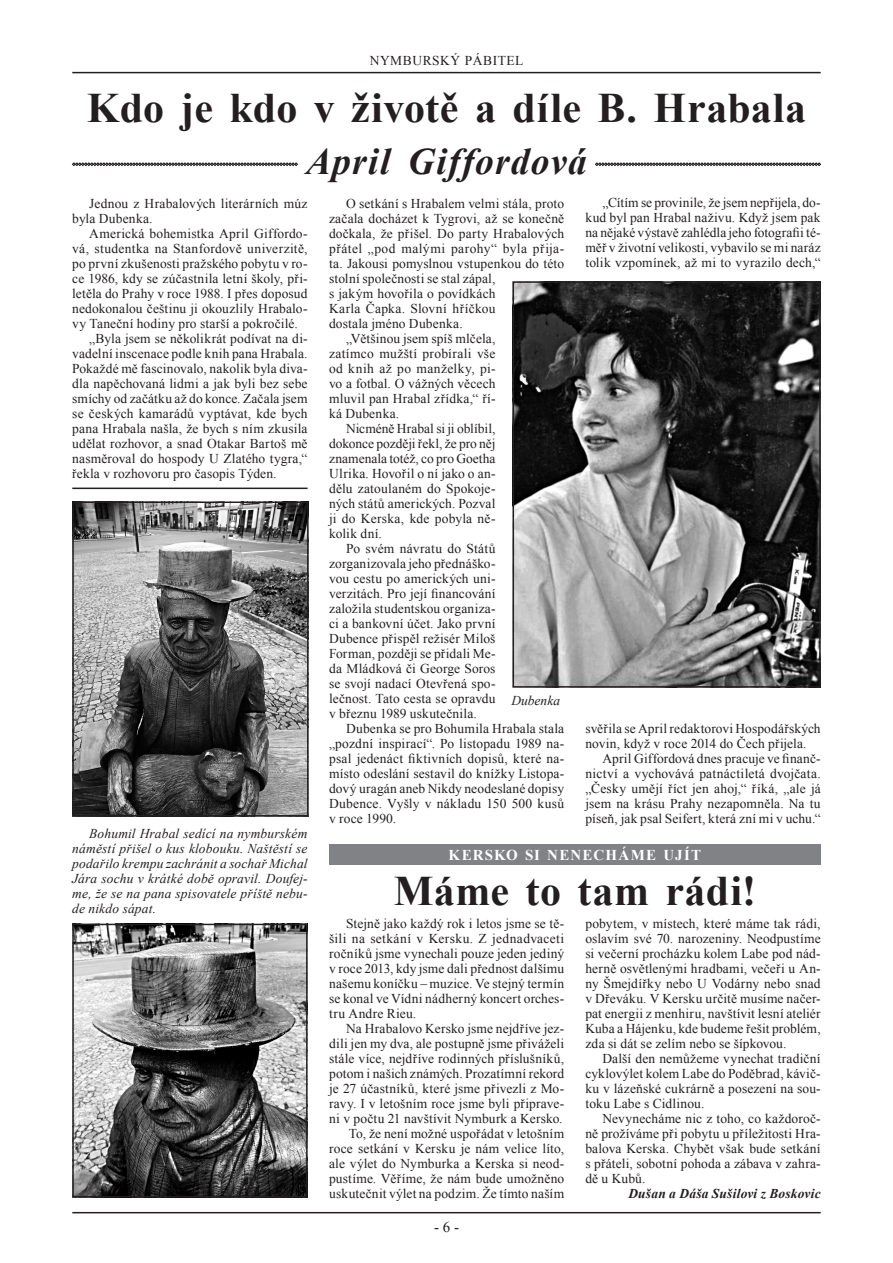
<style>
.page{position:relative;width:893px;height:1263px;background:#fff}
.page>*{position:absolute;margin:0;border:0;box-sizing:border-box;transform-origin:0 0}
.t1{font:700 42px "Times New Roman";letter-spacing:.01em;color:#231f20}
.t2{font:italic 700 37.5px "Times New Roman";letter-spacing:.03em;color:#231f20}
.t3{font:700 15px "Times New Roman";letter-spacing:.08em;color:#fff}
.t4{font:15px "Times New Roman";color:#231f20}
.t5{font:13.5px/15px "Times New Roman";letter-spacing:.01em;color:#231f20;text-align:justify}
.t6{font:italic 13.5px/15px "Times New Roman";letter-spacing:.01em;color:#231f20;text-align:justify}
.t7{font:13.5px "Times New Roman";letter-spacing:.035em;color:#231f20}
.t8{font:italic 700 13.5px "Times New Roman";letter-spacing:.015em;color:#231f20}
.t9{font:13.5px "Times New Roman";letter-spacing:.04em;color:#231f20}
</style>
<div class="page">
<hr style="left:72px;top:1212px;width:749px;height:1px;background:#231f20">
<hr style="left:72px;top:72px;width:749px;height:1px;background:#231f20">
<img style="left:75px;top:504px;width:231px;height:309px">
<div style="left:72px;top:501px;width:237px;height:315px;border:2px solid #231f20"></div>
<img style="left:75px;top:927px;width:230px;height:267px">
<div style="left:72px;top:924px;width:236px;height:273px;border:2px solid #231f20"></div>
<img style="left:515px;top:284px;width:303px;height:401px">
<div style="left:512px;top:281px;width:309px;height:407px;border:2px solid #231f20"></div>
<div style="left:329px;top:844px;width:492px;height:20px;background:#808285"></div>
<hr style="left:72px;top:488px;width:236px;height:1px;background:#231f20">
<svg style="left:72px;top:163px;width:226px;height:3px"></svg>
<svg style="left:595px;top:163px;width:226px;height:3px"></svg>
<p class="t9" style="left:370px;top:51px;width:155px">NYMBURSKÝ PÁBITEL</p>
<h1 class="t1" style="left:87px;top:79px;width:721px">Kdo je kdo v životě a díle B. Hrabala</h1>
<h2 class="t2" style="left:306px;top:135px;width:282px">April Giffordová</h2>
<p class="t5" style="left:346px;top:195px;width:220px">O setkání s Hrabalem velmi stála, proto</p>
<p class="t5" style="left:329px;top:210px;width:237px">začala docházet k Tygrovi, až se konečně</p>
<p class="t5" style="left:329px;top:225px;width:237px">dočkala, že přišel. Do party Hrabalových</p>
<p class="t7" style="left:329px;top:239px;width:237px">přátel „pod malými parohy“ byla přija-</p>
<p class="t5" style="left:329px;top:255px;width:237px">ta. Jakousi pomyslnou vstupenkou do této</p>
<p class="t5" style="left:329px;top:270px;width:168px">stolní společnosti se stal zápal,</p>
<p class="t5" style="left:329px;top:285px;width:168px">s jakým hovořila o povídkách</p>
<p class="t5" style="left:329px;top:300px;width:168px">Karla Čapka. Slovní hříčkou</p>
<p class="t5" style="left:329px;top:315px;width:135px">dostala jméno Dubenka.</p>
<p class="t5" style="left:346px;top:330px;width:151px">„Většinou jsem spíš mlčela,</p>
<p class="t5" style="left:329px;top:345px;width:168px">zatímco mužští probírali vše</p>
<p class="t7" style="left:329px;top:359px;width:168px">od knih až po manželky, pi-</p>
<p class="t5" style="left:329px;top:375px;width:168px">vo a fotbal. O vážných věcech</p>
<p class="t5" style="left:329px;top:390px;width:168px">mluvil pan Hrabal zřídka,“ ří-</p>
<p class="t5" style="left:329px;top:405px;width:72px">ká Dubenka.</p>
<p class="t5" style="left:346px;top:420px;width:151px">Nicméně Hrabal si ji oblíbil,</p>
<p class="t5" style="left:329px;top:435px;width:168px">dokonce později řekl, že pro něj</p>
<p class="t5" style="left:329px;top:450px;width:168px">znamenala totéž, co pro Goetha</p>
<p class="t5" style="left:329px;top:465px;width:168px">Ulrika. Hovořil o ní jako o an-</p>
<p class="t5" style="left:329px;top:480px;width:168px">dělu zatoulaném do Spokoje-</p>
<p class="t5" style="left:329px;top:495px;width:168px">ných států amerických. Pozval</p>
<p class="t5" style="left:329px;top:510px;width:168px">ji do Kerska, kde pobyla ně-</p>
<p class="t5" style="left:329px;top:525px;width:54px">kolik dní.</p>
<p class="t5" style="left:346px;top:540px;width:151px">Po svém návratu do Států</p>
<p class="t5" style="left:329px;top:555px;width:168px">zorganizovala jeho přednáško-</p>
<p class="t5" style="left:329px;top:570px;width:168px">vou cestu po amerických uni-</p>
<p class="t5" style="left:329px;top:585px;width:168px">verzitách. Pro její financování</p>
<p class="t5" style="left:329px;top:600px;width:168px">založila studentskou organiza-</p>
<p class="t5" style="left:329px;top:615px;width:168px">ci a bankovní účet. Jako první</p>
<p class="t5" style="left:329px;top:630px;width:168px">Dubence přispěl režisér Miloš</p>
<p class="t5" style="left:329px;top:645px;width:168px">Forman, později se přidali Me-</p>
<p class="t5" style="left:329px;top:660px;width:168px">da Mládková či George Soros</p>
<p class="t5" style="left:329px;top:675px;width:168px">se svojí nadací Otevřená spo-</p>
<p class="t5" style="left:329px;top:690px;width:168px">lečnost. Tato cesta se opravdu</p>
<p class="t5" style="left:329px;top:705px;width:149px">v březnu 1989 uskutečnila.</p>
<p class="t5" style="left:346px;top:720px;width:220px">Dubenka se pro Bohumila Hrabala stala</p>
<p class="t5" style="left:329px;top:735px;width:237px">„pozdní inspirací“. Po listopadu 1989 na-</p>
<p class="t5" style="left:329px;top:750px;width:237px">psal jedenáct fiktivních dopisů, které na-</p>
<p class="t5" style="left:329px;top:765px;width:237px">místo odeslání sestavil do knížky Listopa-</p>
<p class="t5" style="left:329px;top:780px;width:237px">dový uragán aneb Nikdy neodeslané dopisy</p>
<p class="t5" style="left:329px;top:795px;width:237px">Dubence. Vyšly v nákladu 150 500 kusů</p>
<p class="t5" style="left:329px;top:810px;width:69px">v roce 1990.</p>
<p class="t5" style="left:585px;top:195px;width:237px;text-indent:17px">„Cítím se provinile, že jsem nepřijela, do&shy;kud byl pan Hrabal naživu. Když jsem pak na nějaké výstavě zahlédla jeho fotografii té&shy;měř v životní velikosti, vybavilo se mi naráz tolik vzpomínek, až mi to vyrazilo dech,“</p>
<p class="t5" style="left:72px;top:195px;width:237px;text-indent:17px">Jednou z Hrabalových literárních múz byla Dubenka.</p>
<p class="t5" style="left:89px;top:225px;width:220px">Americká bohemistka April Giffordo-</p>
<p class="t5" style="left:72px;top:240px;width:237px">vá, studentka na Stanfordově univerzitě,</p>
<p class="t5" style="left:72px;top:255px;width:237px">po první zkušenosti pražského pobytu v ro-</p>
<p class="t5" style="left:72px;top:270px;width:237px">ce 1986, kdy se zúčastnila letní školy, při-</p>
<p class="t5" style="left:72px;top:285px;width:237px">letěla do Prahy v roce 1988. I přes doposud</p>
<p class="t5" style="left:72px;top:300px;width:237px">nedokonalou češtinu ji okouzlily Hrabalo-</p>
<p class="t5" style="left:72px;top:315px;width:227px">vy Taneční hodiny pro starší a pokročilé.</p>
<p class="t5" style="left:89px;top:330px;width:220px">„Byla jsem se několikrát podívat na di-</p>
<p class="t5" style="left:72px;top:345px;width:237px">vadelní inscenace podle knih pana Hrabala.</p>
<p class="t5" style="left:72px;top:360px;width:237px">Pokaždé mě fascinovalo, nakolik byla diva-</p>
<p class="t5" style="left:72px;top:375px;width:237px">dla napěchovaná lidmi a jak byli bez sebe</p>
<p class="t5" style="left:72px;top:390px;width:237px">smíchy od začátku až do konce. Začala jsem</p>
<p class="t5" style="left:72px;top:405px;width:237px">se českých kamarádů vyptávat, kde bych</p>
<p class="t5" style="left:72px;top:420px;width:237px">pana Hrabala našla, že bych s ním zkusila</p>
<p class="t5" style="left:72px;top:435px;width:237px">udělat rozhovor, a snad Otakar Bartoš mě</p>
<p class="t5" style="left:72px;top:450px;width:237px">nasměroval do hospody U Zlatého tygra,“</p>
<p class="t5" style="left:72px;top:465px;width:206px">řekla v rozhovoru pro časopis Týden.</p>
<p class="t6" style="left:511px;top:692px;width:50px">Dubenka</p>
<p class="t5" style="left:585px;top:720px;width:237px">svěřila se April redaktorovi Hospodářských novin, když v roce 2014 do Čech přijela.</p>
<p class="t5" style="left:585px;top:750px;width:237px;text-indent:17px">April Giffordová dnes pracuje ve finanč&shy;nictví a vychovává patnáctiletá dvojčata. „Česky umějí říct jen ahoj,“ říká, „ale já jsem na krásu Prahy nezapomněla. Na tu píseň, jak psal Seifert, která zní mi v uchu.“</p>
<p class="t6" style="left:72px;top:825px;width:237px;text-indent:17px">Bohumil Hrabal sedící na nymburském náměstí přišel o kus klobouku. Naštěstí se podařilo krempu zachránit a sochař Michal Jára sochu v krátké době opravil. Doufej&shy;me, že se na pana spisovatele příště nebu&shy;de nikdo sápat.</p>
<p class="t3" style="left:448px;top:844px;width:254px">KERSKO SI NENECHÁME UJÍT</p>
<h1 class="t1" style="left:394px;top:862px;width:364px">Máme to tam rádi!</h1>
<p class="t5" style="left:585px;top:915px;width:237px">pobytem, v místech, které máme tak rádi, oslavím své 70. narozeniny. Neodpustíme si večerní procházku kolem Labe pod nád&shy;herně osvětlenými hradbami, večeři u An&shy;ny Šmejdířky nebo U Vodárny nebo snad v Dřeváku. V Kersku určitě musíme načer&shy;pat energii z menhiru, navštívit lesní ateliér Kuba a Hájenku, kde budeme řešit problém, zda si dát se zelím nebo se šípkovou.</p>
<p class="t5" style="left:585px;top:1050px;width:237px;text-indent:17px">Další den nemůžeme vynechat tradiční cyklovýlet kolem Labe do Poděbrad, kávič&shy;ku v lázeňské cukrárně a posezení na sou&shy;toku Labe s Cidlinou.</p>
<p class="t5" style="left:585px;top:1110px;width:237px;text-indent:17px">Nevynecháme nic z toho, co každoroč&shy;ně prožíváme při pobytu u příležitosti Hra&shy;balova Kerska. Chybět však bude setkání s přáteli, sobotní pohoda a zábava v zahra&shy;dě u Kubů.</p>
<p class="t8" style="left:628px;top:1184px;width:194px">Dušan a Dáša Sušilovi z Boskovic</p>
<p class="t5" style="left:329px;top:915px;width:237px;text-indent:17px">Stejně jako každý rok i letos jsme se tě&shy;šili na setkání v Kersku. Z jednadvaceti ročníků jsme vynechali pouze jeden jediný v roce 2013, kdy jsme dali přednost dalšímu našemu koníčku – muzice. Ve stejný termín se konal ve Vídni nádherný koncert orches&shy;tru Andre Rieu.</p>
<p class="t5" style="left:329px;top:1020px;width:237px;text-align:right">Na Hrabalovo Kersko jsme nejdříve jez&shy;dili jen my dva, ale postupně jsme přiváželi stále více, nejdříve rodinných příslušníků, potom i našich známých. Prozatímní rekord je 27 účastníků, které jsme přivezli z Mo&shy;ravy. I v letošním roce jsme byli připrave&shy;ni v počtu 21 navštívit Nymburk a Kersko.<br>To, že není možné uspořádat v letošním roce setkání v Kersku je nám velice líto, ale výlet do Nymburka a Kerska si neod&shy;pustíme. Věříme, že nám bude umožněno uskutečnit výlet na podzim. Že tímto naším</p>
<p class="t4" style="left:434px;top:1217px;width:26px">- 6 -</p>
</div>
